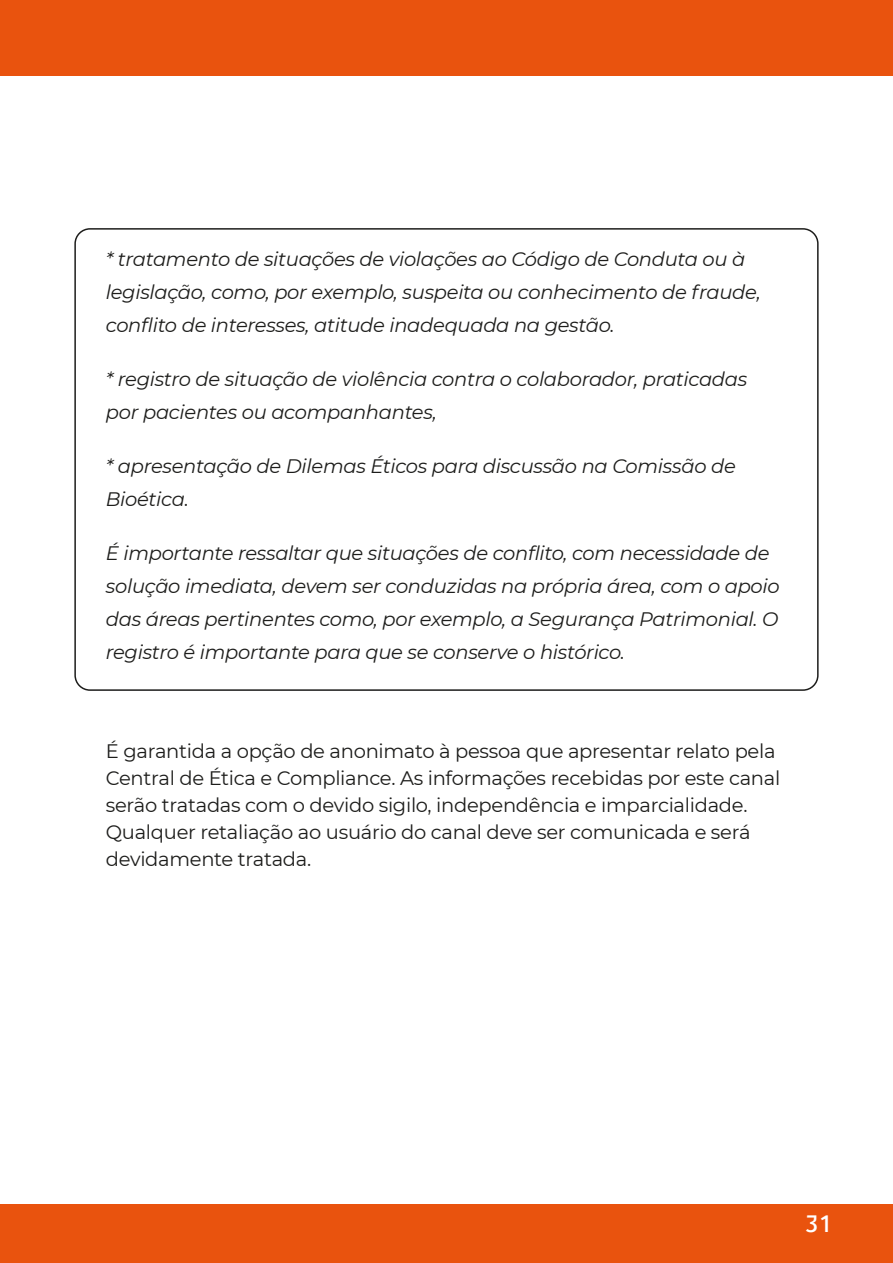
<style>
.page{position:relative;width:893px;height:1263px;background:#fff}
.page>*{position:absolute;margin:0;border:0;box-sizing:border-box;transform-origin:0 0}
.t1{font:600 23.1px "Precious Sans";color:#fff}
.t2{font:italic 19.5px/33px "Montserrat";letter-spacing:-.015em;color:#1d1d1b}
.t3{font:19.5px/27px "Montserrat";letter-spacing:-.015em;color:#1d1d1b}
</style>
<div class="page">
<div style="left:0;top:0;width:893px;height:76px;background:#e9530e"></div>
<div style="left:0;top:1204px;width:893px;height:59px;background:#e9530e"></div>
<div style="left:74px;top:228px;width:745px;height:463px;border:2px solid #1d1d1b;border-radius:15px"></div>
<p class="t2" style="left:106px;top:242px;width:656px">* tratamento de situações de violações ao Código de Conduta ou à legislação, como, por exemplo, suspeita ou conhecimento de fraude, conflito de interesses, atitude inadequada na gestão.</p>
<p class="t2" style="left:106px;top:362px;width:643px">* registro de situação de violência contra o colaborador, praticadas por pacientes ou acompanhantes,</p>
<p class="t2" style="left:106px;top:449px;width:631px">* apresentação de Dilemas Éticos para discussão na Comissão de<br>Bioética.</p>
<p class="t2" style="left:106px;top:536px;width:675px">É importante ressaltar que situações de conflito, com necessidade de solução imediata, devem ser conduzidas na própria área, com o apoio das áreas pertinentes como, por exemplo, a Segurança Patrimonial. O registro é importante para que se conserve o histórico.</p>
<p class="t3" style="left:106px;top:737px;width:676px">É garantida a opção de anonimato à pessoa que apresentar relato pela Central de Ética e Compliance. As informações recebidas por este canal serão tratadas com o devido sigilo, independência e imparcialidade.<br>Qualquer retaliação ao usuário do canal deve ser comunicada e será devidamente tratada.</p>
<p class="t1" style="left:804px;top:1209px;width:31px">31</p>
</div>
